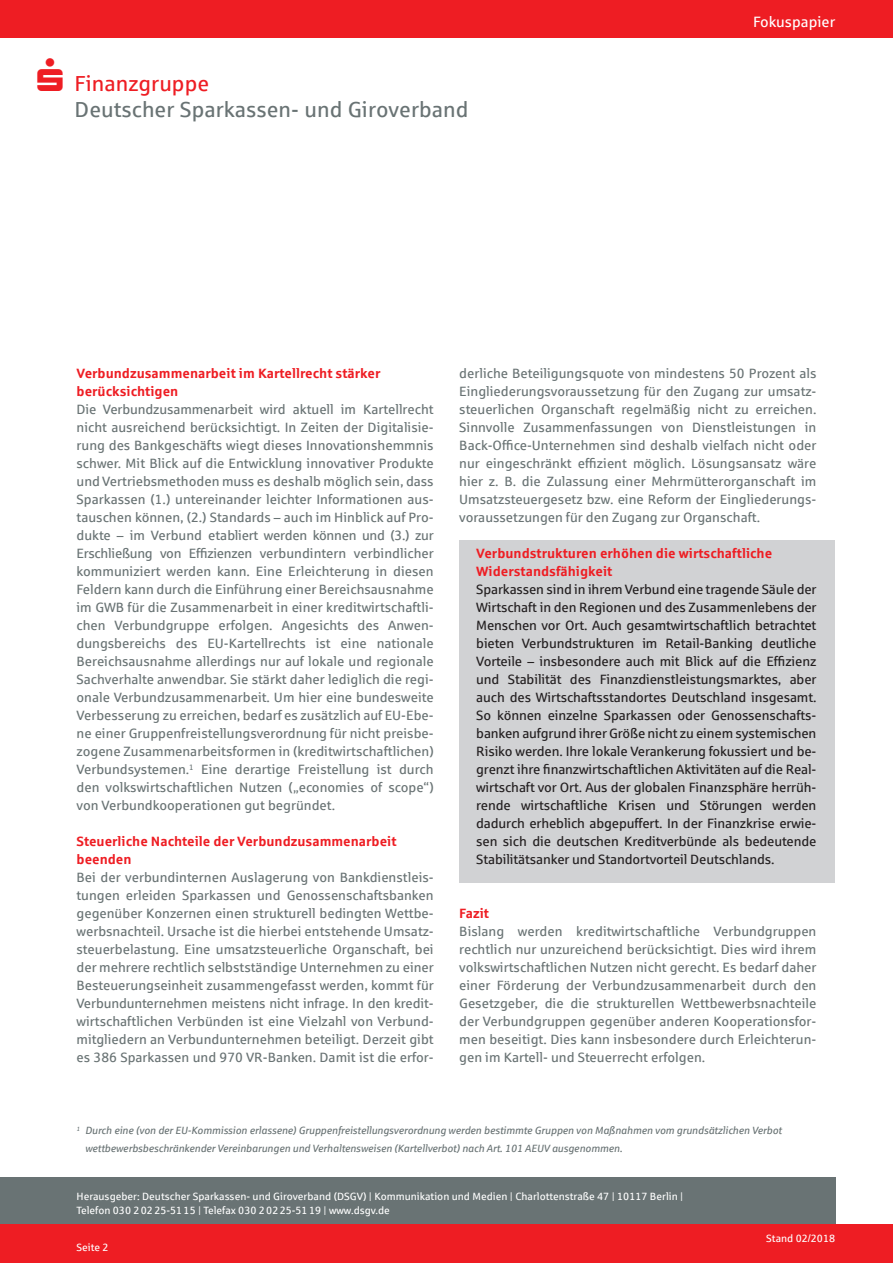
<style>
.page{position:relative;width:893px;height:1263px;background:#fff}
.page>*{position:absolute;margin:0;border:0;box-sizing:border-box;transform-origin:0 0}
.t1{font:21.75px "Sparkasse Rg";color:#697374}
.t2{font:21.75px "Sparkasse Rg";color:#ee1d23}
.t3{font:15px "Sparkasse Rg";color:#fff}
.t4{font:13.5px/18px "Sparkasse Rg";color:#697374;text-align:justify}
.t5{font:13.5px/18px "Sparkasse Rg";letter-spacing:-.01em;color:#231f20;text-align:justify}
.t6{font:700 13.5px/18px "Sparkasse Rg";color:#ee1d23}
.t7{font:italic 10.5px/18px "Sparkasse Rg";letter-spacing:-.01em;color:#697374}
.t8{font:10.5px/14.9px "Sparkasse Rg";color:#fff}
</style>
<div class="page">
<div style="left:0;top:1177px;width:835px;height:67px;background:#697374"></div>
<div style="left:0;top:1224px;width:893px;height:39px;background:#ee1d23"></div>
<div style="left:0;top:0;width:893px;height:37px;background:#ee1d23"></div>
<div style="left:459px;top:540px;width:376px;height:342px;background:#d1d2d4"></div>
<h1 class="t2" style="left:75px;top:70px;width:136px">Finanzgruppe</h1>
<h1 class="t1" style="left:75px;top:96px;width:395px">Deutscher Sparkassen- und Giroverband</h1>
<p class="t3" style="left:753px;top:13px;width:84px">Fokuspapier</p>
<p class="t6" style="left:77px;top:364px;width:305px">Verbundzusammenarbeit im Kartellrecht stärker berücksichtigen</p>
<p class="t4" style="left:77px;top:400px;width:359px">Die Verbundzusammenarbeit wird aktuell im Kartellrecht nicht ausreichend berücksichtigt. In Zeiten der Digitalisie&shy;rung des Bankgeschäfts wiegt dieses Innovationshemmnis schwer. Mit Blick auf die Entwicklung innovativer Produkte und Vertriebsmethoden muss es deshalb möglich sein, dass Sparkassen (1.) untereinander leichter Informationen aus&shy;tauschen können, (2.) Standards – auch im Hinblick auf Pro&shy;dukte – im Verbund etabliert werden können und (3.) zur Erschließung von Effizienzen verbundintern verbindlicher kommuniziert werden kann. Eine Erleichterung in diesen Feldern kann durch die Einführung einer Bereichsausnahme im GWB für die Zusammenarbeit in einer kreditwirtschaftli&shy;chen Verbundgruppe erfolgen. Angesichts des Anwen&shy;dungsbereichs des EU-Kartellrechts ist eine nationale Bereichsausnahme allerdings nur auf lokale und regionale Sachverhalte anwendbar. Sie stärkt daher lediglich die regi&shy;onale Verbundzusammenarbeit. Um hier eine bundesweite Verbesserung zu erreichen, bedarf es zusätzlich auf EU-Ebe&shy;ne einer Gruppenfreistellungsverordnung für nicht preisbe&shy;zogene Zusammenarbeitsformen in (kreditwirtschaftlichen)<br>Verbundsystemen.<sup>1</sup> Eine derartige Freistellung ist durch den volkswirtschaftlichen Nutzen („economies of scope“) von Verbundkooperationen gut begründet.</p>
<p class="t6" style="left:77px;top:832px;width:322px">Steuerliche Nachteile der Verbundzusammenarbeit beenden</p>
<p class="t4" style="left:77px;top:868px;width:359px">Bei der verbundinternen Auslagerung von Bankdienstleis&shy;tungen erleiden Sparkassen und Genossenschaftsbanken gegenüber Konzernen einen strukturell bedingten Wettbe&shy;werbsnachteil. Ursache ist die hierbei entstehende Umsatz&shy;steuerbelastung. Eine umsatzsteuerliche Organschaft, bei der mehrere rechtlich selbstständige Unternehmen zu einer Besteuerungseinheit zusammengefasst werden, kommt für Verbundunternehmen meistens nicht infrage. In den kredit&shy;wirtschaftlichen Verbünden ist eine Vielzahl von Verbund&shy;mitgliedern an Verbundunternehmen beteiligt. Derzeit gibt es 386 Sparkassen und 970 VR-Banken. Damit ist die erfor-</p>
<p class="t4" style="left:459px;top:364px;width:359px">derliche Beteiligungsquote von mindestens 50 Prozent als Eingliederungsvoraussetzung für den Zugang zur umsatz&shy;steuerlichen Organschaft regelmäßig nicht zu erreichen.<br>Sinnvolle Zusammenfassungen von Dienstleistungen in Back-Office-Unternehmen sind deshalb vielfach nicht oder nur eingeschränkt effizient möglich. Lösungsansatz wäre hier z. B. die Zulassung einer Mehrmütterorganschaft im Umsatzsteuergesetz bzw. eine Reform der Eingliederungs&shy;voraussetzungen für den Zugang zur Organschaft.</p>
<p class="t6" style="left:476px;top:544px;width:297px">Verbundstrukturen erhöhen die wirtschaftliche<br>Widerstandsfähigkeit</p>
<p class="t5" style="left:476px;top:580px;width:342px">Sparkassen sind in ihrem Verbund eine tragende Säule der Wirtschaft in den Regionen und des Zusammenlebens der Menschen vor Ort. Auch gesamtwirtschaftlich betrachtet bieten Verbundstrukturen im Retail-Banking deutliche Vorteile – insbesondere auch mit Blick auf die Effizienz und Stabilität des Finanzdienstleistungsmarktes, aber auch des Wirtschaftsstandortes Deutschland insgesamt.<br>So können einzelne Sparkassen oder Genossenschafts&shy;banken aufgrund ihrer Größe nicht zu einem systemischen Risiko werden. Ihre lokale Verankerung fokussiert und be&shy;grenzt ihre finanzwirtschaftlichen Aktivitäten auf die Real&shy;wirtschaft vor Ort. Aus der globalen Finanzsphäre herrüh&shy;rende wirtschaftliche Krisen und Störungen werden dadurch erheblich abgepuffert. In der Finanzkrise erwie&shy;sen sich die deutschen Kreditverbünde als bedeutende Stabilitätsanker und Standortvorteil Deutschlands.</p>
<p class="t6" style="left:459px;top:904px;width:31px">Fazit</p>
<p class="t4" style="left:459px;top:922px;width:359px">Bislang werden kreditwirtschaftliche Verbundgruppen rechtlich nur unzureichend berücksichtigt. Dies wird ihrem volkswirtschaftlichen Nutzen nicht gerecht. Es bedarf daher einer Förderung der Verbundzusammenarbeit durch den Gesetzgeber, die die strukturellen Wettbewerbsnachteile der Verbundgruppen gegenüber anderen Kooperationsfor&shy;men beseitigt. Dies kann insbesondere durch Erleichterun&shy;gen im Kartell- und Steuerrecht erfolgen.</p>
<p class="t7" style="left:85px;top:1121px;width:698px;text-indent:-9px"><sup>1</sup> Durch eine (von der EU-Kommission erlassene) Gruppenfreistellungsverordnung werden bestimmte Gruppen von Maßnahmen vom grundsätzlichen Verbot wettbewerbsbeschränkender Vereinbarungen und Verhaltensweisen (Kartellverbot) nach Art. 101 AEUV ausgenommen.</p>
<p class="t8" style="left:77px;top:1188px;width:608px">Herausgeber: Deutscher Sparkassen- und Giroverband (DSGV) | Kommunikation und Medien | Charlottenstraße 47 | 10117 Berlin |<br>Telefon 030 20225-5115 | Telefax 030 20225-5119 | www.dsgv.de</p>
<p class="t8" style="left:77px;top:1240px;width:34px">Seite 2</p>
<p class="t8" style="left:766px;top:1230px;width:70px">Stand 02/2018</p>
</div>
